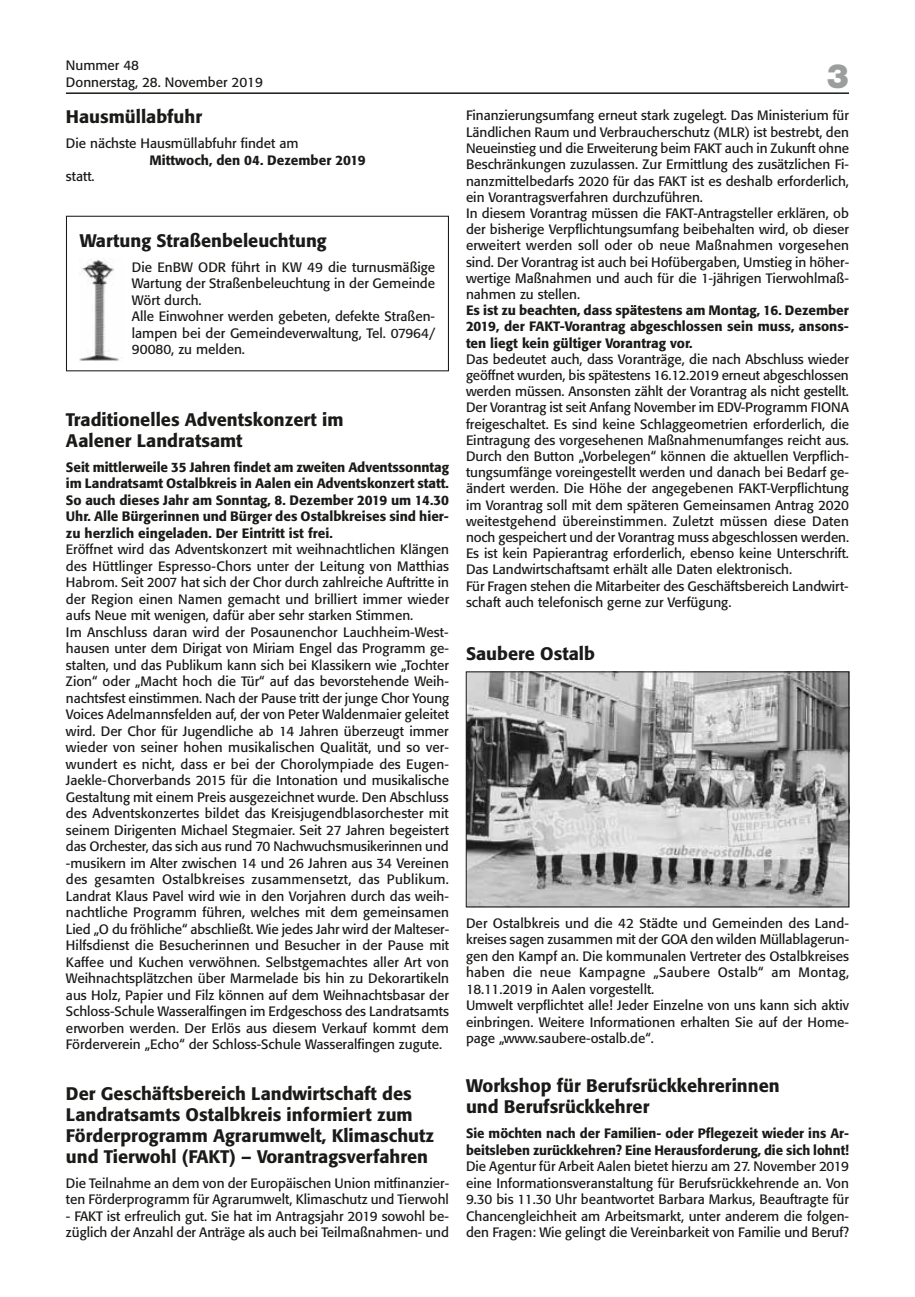
<style>
.page{position:relative;width:915px;height:1297px;background:#fff}
.page>*{position:absolute;margin:0;border:0;box-sizing:border-box;transform-origin:0 0}
.t1{font:900 36px "Nimbus Sans Novus T";color:#9c9d9d}
.t2{font:500 18px/21px "Formata";color:#1a1a18}
.t3{font:13.5px/16.5px "Formata";color:#1a1a18}
.t4{font:500 13.5px/16.5px "Formata";color:#1a1a18;text-align:justify}
</style>
<div class="page">
<hr style="left:66px;top:92px;width:782px;height:2px;background:#1a1a18">
<img style="left:80px;top:260px;width:39px;height:101px">
<div style="left:66px;top:216px;width:383px;height:155px;border:1px solid #1a1a18"></div>
<img style="left:468px;top:674px;width:378px;height:231px">
<div style="left:466px;top:672px;width:382px;height:235px;border:1px solid #1a1a18"></div>
<p class="t3" style="left:66px;top:57px;width:198px">Nummer 48<br>Donnerstag, 28. November 2019</p>
<h2 class="t2" style="left:66px;top:106px;width:138px">Hausmüllabfuhr</h2>
<p class="t3" style="left:66px;top:135px;width:234px">Die nächste Hausmüllabfuhr findet am</p>
<p class="t4" style="left:149px;top:152px;width:217px">Mittwoch, den 04. Dezember 2019</p>
<p class="t3" style="left:66px;top:168px;width:30px">statt.</p>
<h2 class="t2" style="left:80px;top:230px;width:248px">Wartung Straßenbeleuchtung</h2>
<p class="t3" style="left:132px;top:259px;width:305px">Die EnBW ODR führt in KW 49 die turnusmäßige Wartung der Straßenbeleuchtung in der Gemeinde Wört durch.<br>Alle Einwohner werden gebeten, defekte Straßen&shy;lampen bei der Gemeindeverwaltung, Tel. 07964/ 90080, zu melden.</p>
<h2 class="t2" style="left:66px;top:409px;width:279px">Traditionelles Adventskonzert im<br>Aalener Landratsamt</h2>
<p class="t4" style="left:66px;top:459px;width:384px">Seit mittlerweile 35 Jahren findet am zweiten Adventssonntag im Landratsamt Ostalbkreis in Aalen ein Adventskonzert statt.<br>So auch dieses Jahr am Sonntag, 8. Dezember 2019 um 14.30<br>Uhr. Alle Bürgerinnen und Bürger des Ostalbkreises sind hier&shy;zu herzlich eingeladen. Der Eintritt ist frei.</p>
<p class="t3" style="left:66px;top:541px;width:384px">Eröffnet wird das Adventskonzert mit weihnachtlichen Klängen des Hüttlinger Espresso-Chors unter der Leitung von Matthias Habrom. Seit 2007 hat sich der Chor durch zahlreiche Auftritte in der Region einen Namen gemacht und brilliert immer wieder aufs Neue mit wenigen, dafür aber sehr starken Stimmen.<br>Im Anschluss daran wird der Posaunenchor Lauchheim-West&shy;hausen unter dem Dirigat von Miriam Engel das Programm ge&shy;stalten, und das Publikum kann sich bei Klassikern wie „Tochter Zion“ oder „Macht hoch die Tür“ auf das bevorstehende Weih&shy;nachtsfest einstimmen. Nach der Pause tritt der junge Chor Young Voices Adelmannsfelden auf, der von Peter Waldenmaier geleitet wird. Der Chor für Jugendliche ab 14 Jahren überzeugt immer wieder von seiner hohen musikalischen Qualität, und so ver&shy;wundert es nicht, dass er bei der Chorolympiade des Eugen-Jaekle-Chorverbands 2015 für die Intonation und musikalische Gestaltung mit einem Preis ausgezeichnet wurde. Den Abschluss des Adventskonzertes bildet das Kreisjugendblasorchester mit seinem Dirigenten Michael Stegmaier. Seit 27 Jahren begeistert das Orchester, das sich aus rund 70 Nachwuchsmusikerinnen und -musikern im Alter zwischen 14 und 26 Jahren aus 34 Vereinen des gesamten Ostalbkreises zusammensetzt, das Publikum.<br>Landrat Klaus Pavel wird wie in den Vorjahren durch das weih&shy;nachtliche Programm führen, welches mit dem gemeinsamen Lied „O du fröhliche“ abschließt. Wie jedes Jahr wird der Malteser-Hilfsdienst die Besucherinnen und Besucher in der Pause mit Kaffee und Kuchen verwöhnen. Selbstgemachtes aller Art von Weihnachtsplätzchen über Marmelade bis hin zu Dekorartikeln aus Holz, Papier und Filz können auf dem Weihnachtsbasar der Schloss-Schule Wasseralfingen im Erdgeschoss des Landratsamts erworben werden. Der Erlös aus diesem Verkauf kommt dem Förderverein „Echo“ der Schloss-Schule Wasseralfingen zugute.</p>
<h2 class="t2" style="left:66px;top:1083px;width:369px">Der Geschäftsbereich Landwirtschaft des Landratsamts Ostalbkreis informiert zum Förderprogramm Agrarumwelt, Klimaschutz und Tierwohl (FAKT) – Vorantragsverfahren</h2>
<p class="t3" style="left:66px;top:1175px;width:384px">Die Teilnahme an dem von der Europäischen Union mitfinanzier&shy;ten Förderprogramm für Agrarumwelt, Klimaschutz und Tierwohl</p>
<p class="t3" style="left:66px;top:1208px;width:384px">- FAKT ist erfreulich gut. Sie hat im Antragsjahr 2019 sowohl be&shy;züglich der Anzahl der Anträge als auch bei Teilmaßnahmen- und</p>
<h1 class="t1" style="left:826px;top:55px;width:24px">3</h1>
<p class="t3" style="left:466px;top:107px;width:384px">Finanzierungsumfang erneut stark zugelegt. Das Ministerium für Ländlichen Raum und Verbraucherschutz (MLR) ist bestrebt, den Neueinstieg und die Erweiterung beim FAKT auch in Zukunft ohne Beschränkungen zuzulassen. Zur Ermittlung des zusätzlichen Fi&shy;nanzmittelbedarfs 2020 für das FAKT ist es deshalb erforderlich, ein Vorantragsverfahren durchzuführen.<br>In diesem Vorantrag müssen die FAKT-Antragsteller erklären, ob der bisherige Verpflichtungsumfang beibehalten wird, ob dieser erweitert werden soll oder ob neue Maßnahmen vorgesehen sind. Der Vorantrag ist auch bei Hofübergaben, Umstieg in höher&shy;wertige Maßnahmen und auch für die 1-jährigen Tierwohlmaß&shy;nahmen zu stellen.</p>
<p class="t4" style="left:466px;top:302px;width:384px">Es ist zu beachten, dass spätestens am Montag, 16. Dezember 2019, der FAKT-Vorantrag abgeschlossen sein muss, ansons&shy;ten liegt kein gültiger Vorantrag vor.</p>
<p class="t3" style="left:466px;top:351px;width:384px">Das bedeutet auch, dass Voranträge, die nach Abschluss wieder geöffnet wurden, bis spätestens 16.12.2019 erneut abgeschlossen werden müssen. Ansonsten zählt der Vorantrag als nicht gestellt.<br>Der Vorantrag ist seit Anfang November im EDV-Programm FIONA freigeschaltet. Es sind keine Schlaggeometrien erforderlich, die Eintragung des vorgesehenen Maßnahmenumfanges reicht aus.<br>Durch den Button „Vorbelegen“ können die aktuellen Verpflich&shy;tungsumfänge voreingestellt werden und danach bei Bedarf ge&shy;ändert werden. Die Höhe der angegebenen FAKT-Verpflichtung im Vorantrag soll mit dem späteren Gemeinsamen Antrag 2020 weitestgehend übereinstimmen. Zuletzt müssen diese Daten noch gespeichert und der Vorantrag muss abgeschlossen werden.<br>Es ist kein Papierantrag erforderlich, ebenso keine Unterschrift.<br>Das Landwirtschaftsamt erhält alle Daten elektronisch.<br>Für Fragen stehen die Mitarbeiter des Geschäftsbereich Landwirt&shy;schaft auch telefonisch gerne zur Verfügung.</p>
<h2 class="t2" style="left:466px;top:643px;width:130px">Saubere Ostalb</h2>
<p class="t3" style="left:466px;top:915px;width:384px">Der Ostalbkreis und die 42 Städte und Gemeinden des Land&shy;kreises sagen zusammen mit der GOA den wilden Müllablagerun&shy;gen den Kampf an. Die kommunalen Vertreter des Ostalbkreises haben die neue Kampagne „Saubere Ostalb“ am Montag, 18.11.2019 in Aalen vorgestellt.<br>Umwelt verpflichtet alle! Jeder Einzelne von uns kann sich aktiv einbringen. Weitere Informationen erhalten Sie auf der Home&shy;page „www.saubere-ostalb.de“.</p>
<h2 class="t2" style="left:466px;top:1075px;width:315px">Workshop für Berufsrückkehrerinnen und Berufsrückkehrer</h2>
<p class="t4" style="left:466px;top:1125px;width:384px">Sie möchten nach der Familien- oder Pflegezeit wieder ins Ar&shy;beitsleben zurückkehren? Eine Herausforderung, die sich lohnt!</p>
<p class="t3" style="left:466px;top:1158px;width:384px;text-align:justify">Die Agentur für Arbeit Aalen bietet hierzu am 27. November 2019 eine Informationsveranstaltung für Berufsrückkehrende an. Von 9.30 bis 11.30 Uhr beantwortet Barbara Markus, Beauftragte für Chancengleichheit am Arbeitsmarkt, unter anderem die folgen&shy;den Fragen: Wie gelingt die Vereinbarkeit von Familie und Beruf?</p>
</div>
